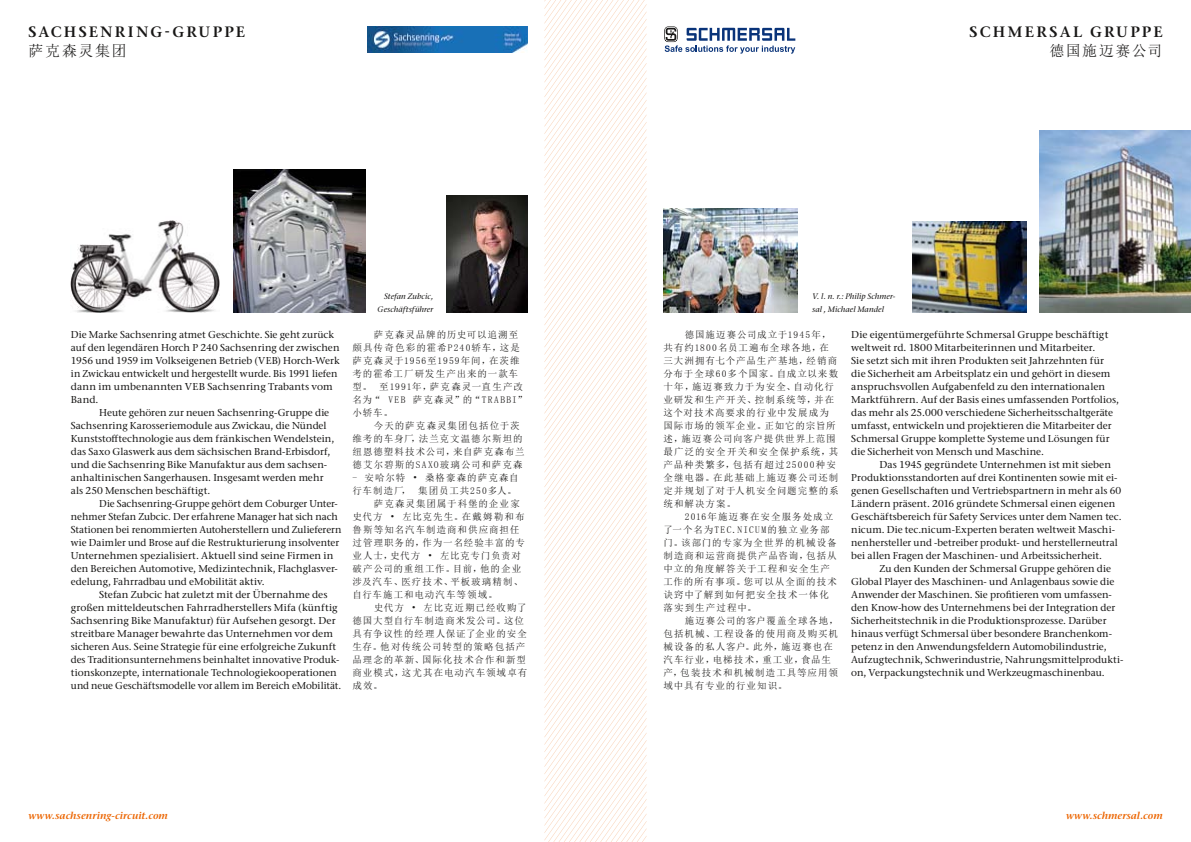
<style>
.page{position:relative;width:1191px;height:842px;background:#fff}
.page>*{position:absolute;margin:0;border:0;box-sizing:border-box;transform-origin:0 0}
.t1{font:600 15px "Stone Serif ITC Pro";letter-spacing:.155em;color:#181716}
.t2{font:15px "Sim Sun";letter-spacing:.095em;color:#181716}
.t3{font:500 10px/13px "Stone Serif ITC Pro";letter-spacing:.005em;color:#181716}
.t4{font:italic 600 10px "Stone Serif ITC Pro";letter-spacing:.005em;color:#ec6500}
.t5{font:9.5px/13px "Sim Sun";letter-spacing:.1em;color:#181716}
.t6{font:9.5px "Sim Sun";letter-spacing:.08em;color:#181716}
.t7{font:italic 500 8px/13px "Stone Serif ITC Pro";letter-spacing:.01em;color:#181716;text-align:right}
</style>
<div class="page">
<svg style="left:595px;top:0;width:51px;height:842px"></svg>
<svg style="left:544px;top:0;width:51px;height:842px"></svg>
<img style="left:446px;top:195px;width:81px;height:117px">
<img style="left:367px;top:26px;width:160px;height:26px">
<img style="left:233px;top:169px;width:132px;height:143px">
<img style="left:71px;top:220px;width:148px;height:93px">
<img style="left:1039px;top:130px;width:152px;height:182px">
<img style="left:912px;top:221px;width:114px;height:91px">
<img style="left:663px;top:208px;width:135px;height:104px">
<svg style="left:664px;top:26px;width:131px;height:28px"></svg>
<h1 class="t1" style="left:28px;top:22px;width:218px">SACHSENRING-GRUPPE</h1>
<h1 class="t2" style="left:28px;top:43px;width:100px">萨克森灵集团</h1>
<h1 class="t1" style="left:969px;top:22px;width:195px">SCHMERSA L GRUPPE</h1>
<h1 class="t2" style="left:1049px;top:43px;width:115px">德国施迈赛公司</h1>
<p class="t3" style="left:71px;top:328px;width:270px">Die Marke Sachsenring atmet Geschichte. Sie geht zurück auf den legendären Horch P 240 Sachsenring der zwischen 1956 und 1959 im Volkseigenen Betrieb (VEB) Horch-Werk in Zwickau entwickelt und hergestellt wurde. Bis 1991 liefen dann im umbenannten VEB Sachsenring Trabants vom Band.</p>
<p class="t3" style="left:71px;top:406px;width:265px;text-indent:28px">Heute gehören zur neuen Sachsenring-Gruppe die Sachsenring Karosseriemodule aus Zwickau, die Nündel Kunststofftechnologie aus dem fränkischen Wendelstein, das Saxo Glaswerk aus dem sächsischen Brand-Erbisdorf, und die Sachsenring Bike Manufaktur aus dem sachsen&shy;anhaltinischen Sangerhausen. Insgesamt werden mehr als 250 Menschen beschäftigt.</p>
<p class="t3" style="left:71px;top:497px;width:272px;text-indent:28px">Die Sachsenring-Gruppe gehört dem Coburger Unter&shy;nehmer Stefan Zubcic. Der erfahrene Manager hat sich nach Stationen bei renommierten Autoherstellern und Zulieferern wie Daimler und Brose auf die Restrukturierung insolventer Unternehmen spezialisiert. Aktuell sind seine Firmen in den Bereichen Automotive, Medizintechnik, Flachglasver&shy;edelung, Fahrradbau und eMobilität aktiv.</p>
<p class="t3" style="left:71px;top:588px;width:272px;text-indent:28px">Stefan Zubcic hat zuletzt mit der Übernahme des großen mitteldeutschen Fahrradherstellers Mifa (künftig Sachsenring Bike Manufaktur) für Aufsehen gesorgt. Der streitbare Manager bewahrte das Unternehmen vor dem sicheren Aus. Seine Strategie für eine erfolgreiche Zukunft des Traditionsunternehmens beinhaltet innovative Produk&shy;tionskonzepte, internationale Technologiekooperationen und neue Geschäftsmodelle vor allem im Bereich eMobilität.</p>
<p class="t7" style="left:378px;top:290px;width:57px">Stefan Zubcic,<br>Geschäftsführer</p>
<p class="t7" style="left:812px;top:290px;width:85px;text-align:left">V. l. n. r.: Philip Schmer&shy;sal , Michael Mandel</p>
<p class="t3" style="left:851px;top:328px;width:269px">Die eigentümergeführte Schmersal Gruppe beschäftigt weltweit rd. 1800 Mitarbeiterinnen und Mitarbeiter.<br>Sie setzt sich mit ihren Produkten seit Jahrzehnten für die Sicherheit am Arbeitsplatz ein und gehört in diesem anspruchsvollen Aufgabenfeld zu den internationalen Marktführern. Auf der Basis eines umfassenden Portfolios, das mehr als 25.000 verschiedene Sicherheitsschaltgeräte umfasst, entwickeln und projektieren die Mitarbeiter der Schmersal Gruppe komplette Systeme und Lösungen für die Sicherheit von Mensch und Maschine.</p>
<p class="t3" style="left:851px;top:458px;width:272px;text-indent:28px">Das 1945 gegründete Unternehmen ist mit sieben Produktionsstandorten auf drei Kontinenten sowie mit ei&shy;genen Gesellschaften und Vertriebspartnern in mehr als 60<br>Ländern präsent. 2016 gründete Schmersal einen eigenen Geschäftsbereich für Safety Services unter dem Namen tec. nicum. Die tec.nicum-Experten beraten weltweit Maschi&shy;nenhersteller und -betreiber produkt- und herstellerneutral bei allen Fragen der Maschinen- und Arbeitssicherheit.</p>
<p class="t3" style="left:851px;top:562px;width:274px;text-indent:28px">Zu den Kunden der Schmersal Gruppe gehören die Global Player des Maschinen- und Anlagenbaus sowie die Anwender der Maschinen. Sie profitieren vom umfassen&shy;den Know-how des Unternehmens bei der Integration der Sicherheitstechnik in die Produktionsprozesse. Darüber hinaus verfügt Schmersal über besondere Branchenkom&shy;petenz in den Anwendungsfeldern Automobilindustrie, Aufzugtechnik, Schwerindustrie, Nahrungsmittelprodukti&shy;on, Verpackungstechnik und Werkzeugmaschinenbau.</p>
<p class="t5" style="left:352px;top:328px;width:176px;text-indent:21px">萨克森灵品牌的历史可以追溯至颇具传奇色彩的霍希P240轿车，这是萨克森灵于1956至1959年间，在茨维考的霍希工厂研发生产出来的一款车型。 至1991年，萨克森灵一直生产改名为“ VEB 萨克森灵”的“TRABBI”小轿车。</p>
<p class="t5" style="left:352px;top:419px;width:174px;text-indent:21px">今天的萨克森灵集团包括位于茨维考的车身厂，法兰克文温德尔斯坦的纽恩德塑料技术公司，来自萨克森布兰德艾尔碧斯的SAXO玻璃公司和萨克森</p>
<p class="t5" style="left:352px;top:471px;width:168px">- 安哈尔特 • 桑格豪森的萨克森自</p>
<p class="t5" style="left:352px;top:484px;width:166px">行车制造厂， 集团员工共250多人。</p>
<p class="t5" style="left:374px;top:497px;width:148px">萨克森灵集团属于科堡的企业家</p>
<p class="t5" style="left:352px;top:510px;width:173px">史代方 • 左比克先生。在戴姆勒和布</p>
<p class="t5" style="left:352px;top:523px;width:168px">鲁斯等知名汽车制造商和供应商担任</p>
<p class="t5" style="left:352px;top:536px;width:174px">过管理职务的，作为一名经验丰富的专</p>
<p class="t6" style="left:352px;top:551px;width:170px">业人士，史代方 • 左比克专门负责对</p>
<p class="t5" style="left:352px;top:562px;width:170px">破产公司的重组工作。目前，他的企业</p>
<p class="t5" style="left:352px;top:575px;width:172px">涉及汽车、医疗技术、平板玻璃精制、</p>
<p class="t5" style="left:352px;top:588px;width:147px">自行车施工和电动汽车等领域。</p>
<p class="t5" style="left:374px;top:601px;width:154px">史代方 • 左比克近期已经收购了</p>
<p class="t5" style="left:352px;top:614px;width:173px">德国大型自行车制造商米发公司。这位</p>
<p class="t5" style="left:352px;top:627px;width:176px">具有争议性的经理人保证了企业的安全</p>
<p class="t5" style="left:352px;top:640px;width:174px">生存。他对传统公司转型的策略包括产</p>
<p class="t5" style="left:352px;top:653px;width:175px">品理念的革新、国际化技术合作和新型</p>
<p class="t5" style="left:352px;top:666px;width:176px">商业模式，这尤其在电动汽车领域卓有</p>
<p class="t5" style="left:352px;top:679px;width:32px">成效。</p>
<p class="t5" style="left:663px;top:328px;width:176px;text-indent:21px">德国施迈赛公司成立于1945年，共有约1800名员工遍布全球各地，在三大洲拥有七个产品生产基地，经销商分布于全球60多个国家。自成立以来数十年，施迈赛致力于为安全、自动化行业研发和生产开关、控制系统等，并在这个对技术高要求的行业中发展成为国际市场的领军企业。正如它的宗旨所述，施迈赛公司向客户提供世界上范围最广泛的安全开关和安全保护系统，其产品种类繁多，包括有超过25000种安全继电器。在此基础上施迈赛公司还制定并规划了对于人机安全问题完整的系统和解决方案。</p>
<p class="t5" style="left:663px;top:510px;width:175px;text-indent:21px">2016年施迈赛在安全服务处成立了一个名为TEC.NICUM的独立业务部门。该部门的专家为全世界的机械设备制造商和运营商提供产品咨询，包括从中立的角度解答关于工程和安全生产工作的所有事项。您可以从全面的技术诀窍中了解到如何把安全技术一体化落实到生产过程中。</p>
<p class="t5" style="left:663px;top:614px;width:176px;text-indent:21px">施迈赛公司的客户覆盖全球各地，包括机械、工程设备的使用商及购买机械设备的私人客户。此外，施迈赛也在汽车行业，电梯技术，重工业，食品生产，包装技术和机械制造工具等应用领域中具有专业的行业知识。</p>
<p class="t4" style="left:28px;top:809px;width:141px">www.sachsenring-circuit.com</p>
<p class="t4" style="left:1066px;top:809px;width:98px">www.schmersal.com</p>
</div>
